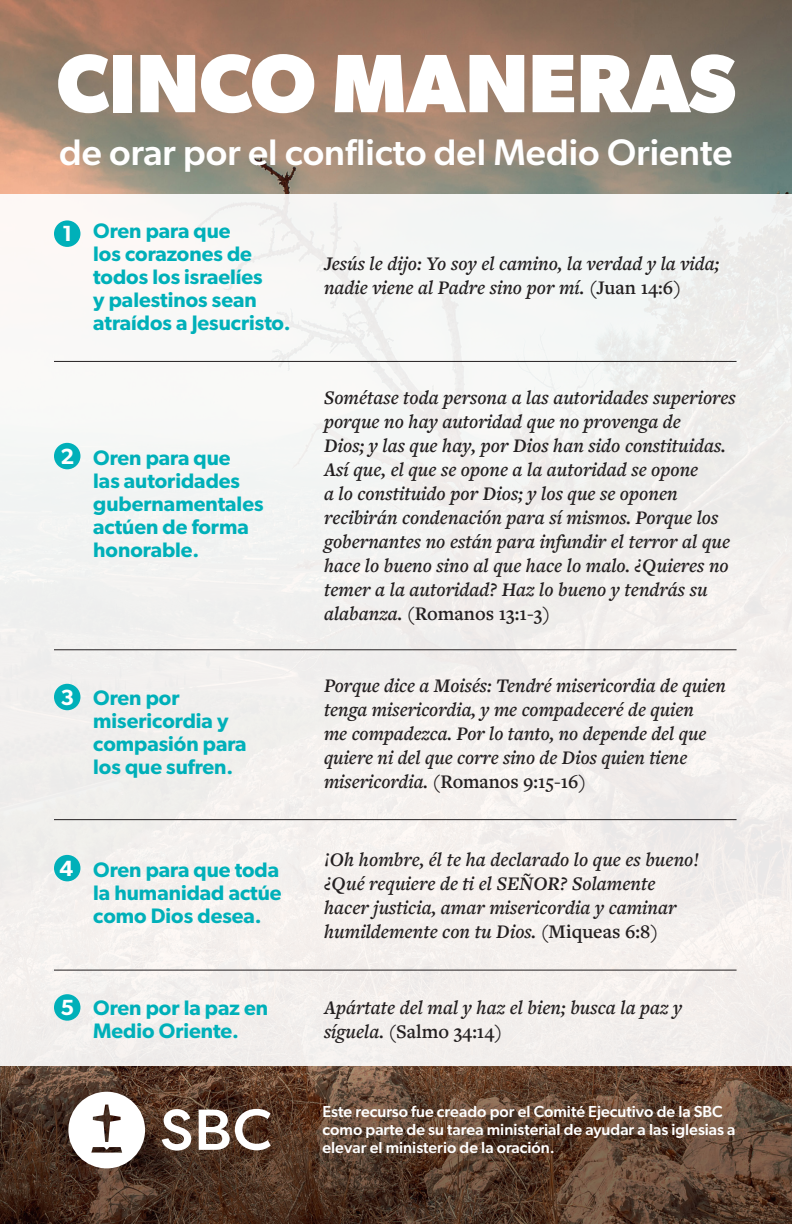
<style>
.page{position:relative;width:792px;height:1224px;background:#fff}
.page>*{position:absolute;margin:0;border:0;box-sizing:border-box;transform-origin:0 0}
.t1{font:700 83px "Gibson";color:#fff}
.t2{font:500 37px "Gibson";color:#fff}
.t3{font:600 22px "Gibson";color:#fff}
.t4{font:600 21px/23px "Gibson";color:#00b0b9}
.t5{font:italic 600 20px/24px "Freight Text Pro";color:#231f20}
.t6{font:500 16px/18px "Gibson";color:#fff}
.s1{font-style:normal}
</style>
<div class="page">
<img style="left:0;top:0;width:792px;height:1224px">
<div style="left:0;top:194px;width:792px;height:872px;background:#f3f1ef"></div>
<svg style="left:162px;top:1109px;width:29px;height:42px"></svg>
<svg style="left:199px;top:1109px;width:72px;height:41px"></svg>
<svg style="left:68px;top:1092px;width:77px;height:76px"></svg>
<div style="left:54px;top:220px;width:26px;height:27px;background:#00b0b9;border-radius:50%"></div>
<div style="left:54px;top:443px;width:26px;height:26px;background:#00b0b9;border-radius:50%"></div>
<div style="left:54px;top:684px;width:26px;height:26px;background:#00b0b9;border-radius:50%"></div>
<div style="left:54px;top:855px;width:26px;height:26px;background:#00b0b9;border-radius:50%"></div>
<div style="left:54px;top:994px;width:26px;height:27px;background:#00b0b9;border-radius:50%"></div>
<hr style="left:54px;top:361px;width:683px;height:1px;background:#231f20">
<hr style="left:54px;top:649px;width:683px;height:1px;background:#231f20">
<hr style="left:54px;top:819px;width:683px;height:1px;background:#231f20">
<hr style="left:54px;top:970px;width:683px;height:1px;background:#231f20">
<p class="t1" style="left:57px;top:34px;width:681px">CINCO MANERAS</p>
<p class="t2" style="left:59px;top:131px;width:675px">de orar por el conflicto del Medio Oriente</p>
<p class="t3" style="left:62px;top:221px;width:12px">1</p>
<p class="t4" style="left:93px;top:219px;width:199px">Oren para que<br>los corazones de todos los israelíes<br>y palestinos sean atraídos a Jesucristo.</p>
<p class="t5" style="left:324px;top:251px;width:397px">Jesús le dijo: Yo soy el camino, la verdad y la vida; nadie viene al Padre sino por mí. <span class="s1">(Juan 14:6)</span></p>
<p class="t3" style="left:60px;top:443px;width:15px">2</p>
<p class="t4" style="left:93px;top:446px;width:172px">Oren para que<br>las autoridades gubernamentales actúen de forma honorable.</p>
<p class="t5" style="left:324px;top:385px;width:413px">Sométase toda persona a las autoridades superiores porque no hay autoridad que no provenga de<br>Dios; y las que hay, por Dios han sido constituidas.<br>Así que, el que se opone a la autoridad se opone<br>a lo constituido por Dios; y los que se oponen recibirán condenación para sí mismos. Porque los gobernantes no están para infundir el terror al que hace lo bueno sino al que hace lo malo. ¿Quieres no temer a la autoridad? Haz lo bueno y tendrás su alabanza. <span class="s1">(Romanos 13:1-3)</span></p>
<p class="t3" style="left:60px;top:684px;width:15px">3</p>
<p class="t4" style="left:93px;top:686px;width:155px">Oren por misericordia y compasión para los que sufren.</p>
<p class="t5" style="left:324px;top:673px;width:403px">Porque dice a Moisés: Tendré misericordia de quien tenga misericordia, y me compadeceré de quien<br>me compadezca. Por lo tanto, no depende del que quiere ni del que corre sino de Dios quien tiene misericordia. <span class="s1">(Romanos 9:15-16)</span></p>
<p class="t3" style="left:59px;top:855px;width:15px">4</p>
<p class="t4" style="left:93px;top:858px;width:190px;text-align:justify">Oren para que toda la humanidad actúe como Dios desea.</p>
<p class="t5" style="left:324px;top:847px;width:377px">¡Oh hombre, él te ha declarado lo que es bueno! ¿Qué requiere de ti el SEÑOR? Solamente hacer justicia, amar misericordia y caminar humildemente con tu Dios. <span class="s1">(Miqueas 6:8)</span></p>
<p class="t3" style="left:61px;top:995px;width:15px">5</p>
<p class="t4" style="left:93px;top:995px;width:176px">Oren por la paz en<br>Medio Oriente.</p>
<p class="t5" style="left:324px;top:995px;width:360px">Apártate del mal y haz el bien; busca la paz y síguela. <span class="s1">(Salmo 34:14)</span></p>
<p class="t6" style="left:323px;top:1103px;width:415px">Este recurso fue creado por el Comité Ejecutivo de la SBC como parte de su tarea ministerial de ayudar a las iglesias a elevar el ministerio de la oración.</p>
</div>
